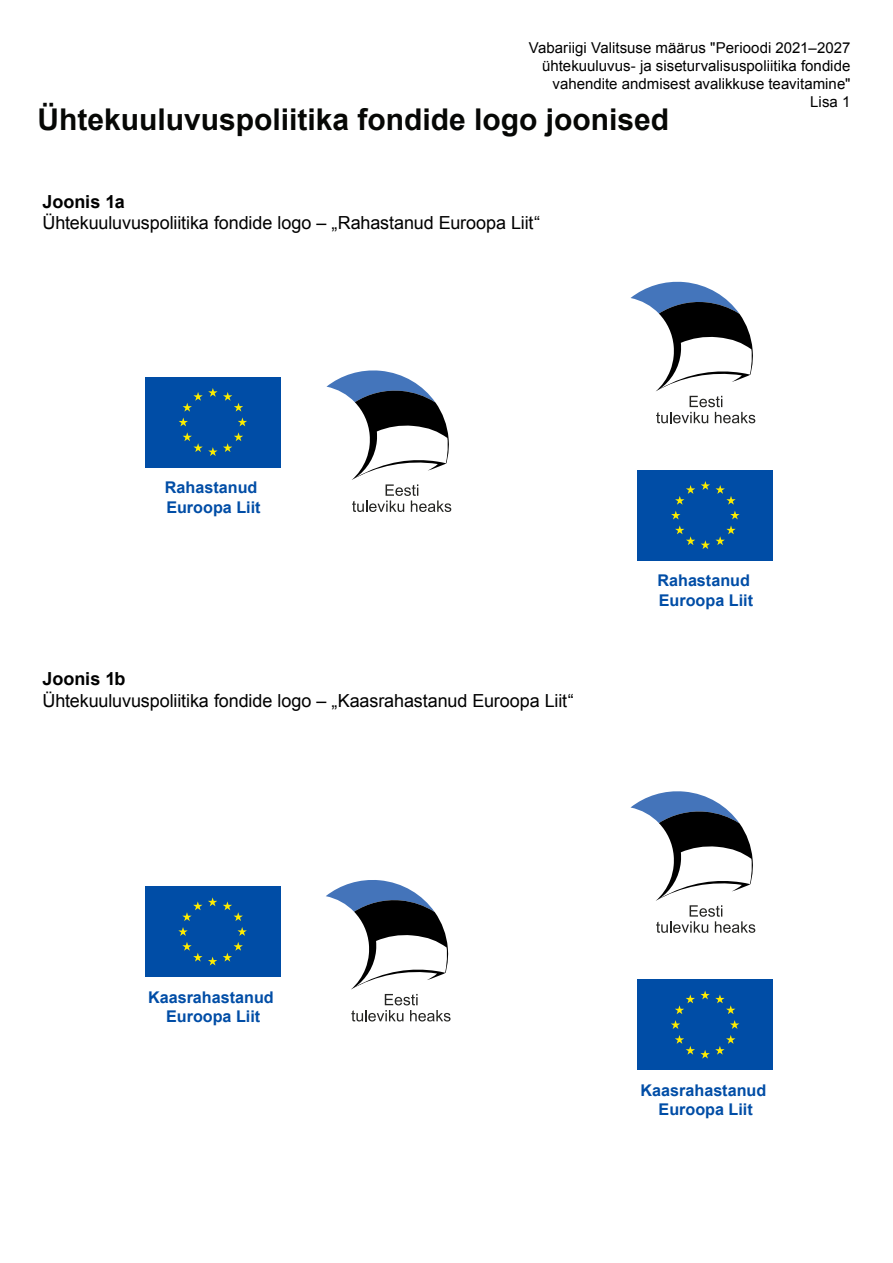
<style>
.page{position:relative;width:893px;height:1263px;background:#fff}
.page>*{position:absolute;margin:0;border:0;box-sizing:border-box;transform-origin:0 0}
.t1{font:700 30px "Arial";color:#060705}
.t2{font:700 30px "Arial";letter-spacing:-.005em;color:#000}
.t3{font:18px "Arial";letter-spacing:-.005em;color:#000}
.t4{font:700 18px "Arial";color:#000}
.t5{font:700 16.2px/19.4px "Arial";color:#004da6}
.t6{font:15px/18px "Arial";color:#000;text-align:right}
</style>
<div class="page">
<div style="left:142px;top:374px;width:141px;height:96px;background:linear-gradient(to right,#fff,#fff)"></div>
<div style="left:145px;top:377px;width:136px;height:90px;background:#004da6"></div>
<svg style="left:183px;top:432px;width:60px;height:24px"></svg>
<svg style="left:179px;top:388px;width:68px;height:38px"></svg>
<svg style="left:326px;top:370px;width:125px;height:142px"></svg>
<div style="left:638px;top:470px;width:135px;height:90px;background:#004da6"></div>
<svg style="left:675px;top:485px;width:20px;height:20px"></svg>
<svg style="left:671px;top:511px;width:9px;height:8px"></svg>
<svg style="left:675px;top:525px;width:20px;height:20px"></svg>
<svg style="left:701px;top:525px;width:35px;height:24px"></svg>
<svg style="left:730px;top:511px;width:10px;height:8px"></svg>
<svg style="left:701px;top:481px;width:35px;height:24px"></svg>
<svg style="left:630px;top:281px;width:125px;height:142px"></svg>
<svg style="left:326px;top:880px;width:125px;height:141px"></svg>
<div style="left:145px;top:887px;width:135px;height:90px;background:#004da6"></div>
<svg style="left:208px;top:897px;width:9px;height:9px"></svg>
<svg style="left:182px;top:901px;width:20px;height:20px"></svg>
<svg style="left:178px;top:927px;width:10px;height:9px"></svg>
<svg style="left:182px;top:942px;width:20px;height:19px"></svg>
<svg style="left:208px;top:957px;width:9px;height:8px"></svg>
<svg style="left:223px;top:942px;width:20px;height:19px"></svg>
<svg style="left:237px;top:927px;width:10px;height:9px"></svg>
<svg style="left:223px;top:901px;width:20px;height:20px"></svg>
<svg style="left:630px;top:791px;width:125px;height:142px"></svg>
<svg style="left:637px;top:979px;width:136px;height:1px"></svg>
<div style="left:637px;top:980px;width:136px;height:90px;background:#004da6"></div>
<svg style="left:671px;top:1020px;width:9px;height:9px"></svg>
<svg style="left:675px;top:1035px;width:60px;height:23px"></svg>
<svg style="left:730px;top:1020px;width:9px;height:9px"></svg>
<svg style="left:675px;top:990px;width:60px;height:24px"></svg>
<p class="t6" style="left:529px;top:39px;width:323px">Vabariigi Valitsuse määrus "Perioodi 2021–2027 ühtekuuluvus- ja siseturvalisuspoliitika fondide vahendite andmisest avalikkuse teavitamine" Lisa 1</p>
<h1 class="t1" style="left:37px;top:98px;width:633px">Ühtekuuluvuspoliitika fondide logo joonised</h1>
<h1 class="t2" style="left:43px;top:99px;width:205px">Logo joonised</h1>
<p class="t4" style="left:43px;top:190px;width:84px">Joonis 1a</p>
<p class="t3" style="left:43px;top:211px;width:499px">Ühtekuuluvuspoliitika fondide logo – „Rahastanud Euroopa Liit“</p>
<p class="t5" style="left:165px;top:478px;width:97px">Rahastanud<br>Euroopa Liit</p>
<p class="t4" style="left:43px;top:667px;width:85px">Joonis 1b</p>
<p class="t3" style="left:43px;top:689px;width:533px">Ühtekuuluvuspoliitika fondide logo – „Kaasrahastanud Euroopa Liit“</p>
<p class="t5" style="left:657px;top:571px;width:97px">Rahastanud<br>Euroopa Liit</p>
<p class="t5" style="left:148px;top:988px;width:127px;text-align:center">Kaasrahastanud<br>Euroopa Liit</p>
<p class="t5" style="left:641px;top:1081px;width:127px;text-align:center">Kaasrahastanud<br>Euroopa Liit</p>
</div>
